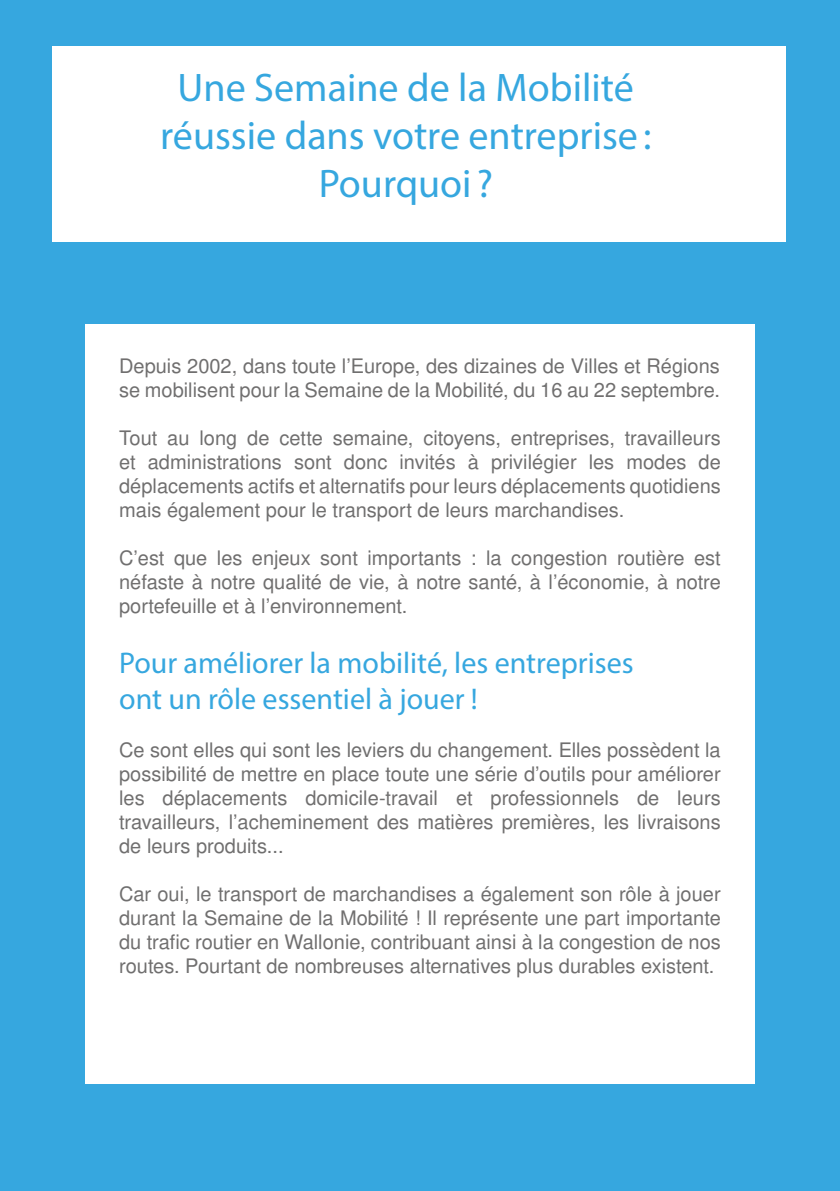
<style>
.page{position:relative;width:840px;height:1191px;background:#fff}
.page>*{position:absolute;margin:0;border:0;box-sizing:border-box;transform-origin:0 0}
.t1{font:40px/48px "Myriad Pro";color:#36a7df;text-align:center}
.t2{font:30px/36px "Myriad Pro";color:#36a7df}
.t3{font:20px/24px "Nimbus San L";color:#706f6f;text-align:justify}
</style>
<div class="page">
<div style="left:0;top:0;width:839px;height:1191px;background:#36a7df"></div>
<div style="left:52px;top:47px;width:733px;height:195px;background:#fff"></div>
<div style="left:85px;top:324px;width:669px;height:759px;background:#fff"></div>
<h1 class="t1" style="left:160px;top:63px;width:492px">Une Semaine de la Mobilité réussie dans votre entreprise:<br>Pourquoi ?</h1>
<p class="t3" style="left:119px;top:353px;width:602px">Depuis 2002, dans toute l’Europe, des dizaines de Villes et Régions se mobilisent pour la Semaine de la Mobilité, du 16 au 22 septembre.</p>
<p class="t3" style="left:119px;top:425px;width:602px">Tout au long de cette semaine, citoyens, entreprises, travailleurs et administrations sont donc invités à privilégier les modes de déplacements actifs et alternatifs pour leurs déplacements quotidiens mais également pour le transport de leurs marchandises.</p>
<p class="t3" style="left:119px;top:545px;width:603px">C’est que les enjeux sont importants : la congestion routière est néfaste à notre qualité de vie, à notre santé, à l’économie, à notre portefeuille et à l’environnement.</p>
<h2 class="t2" style="left:119px;top:644px;width:515px">Pour améliorer la mobilité, les entreprises ont un rôle essentiel à jouer !</h2>
<p class="t3" style="left:119px;top:737px;width:602px">Ce sont elles qui sont les leviers du changement. Elles possèdent la possibilité de mettre en place toute une série d’outils pour améliorer les déplacements domicile-travail et professionnels de leurs travailleurs, l’acheminement des matières premières, les livraisons de leurs produits...</p>
<p class="t3" style="left:119px;top:881px;width:602px">Car oui, le transport de marchandises a également son rôle à jouer durant la Semaine de la Mobilité ! Il représente une part importante du trafic routier en Wallonie, contribuant ainsi à la congestion de nos routes. Pourtant de nombreuses alternatives plus durables existent.</p>
</div>
